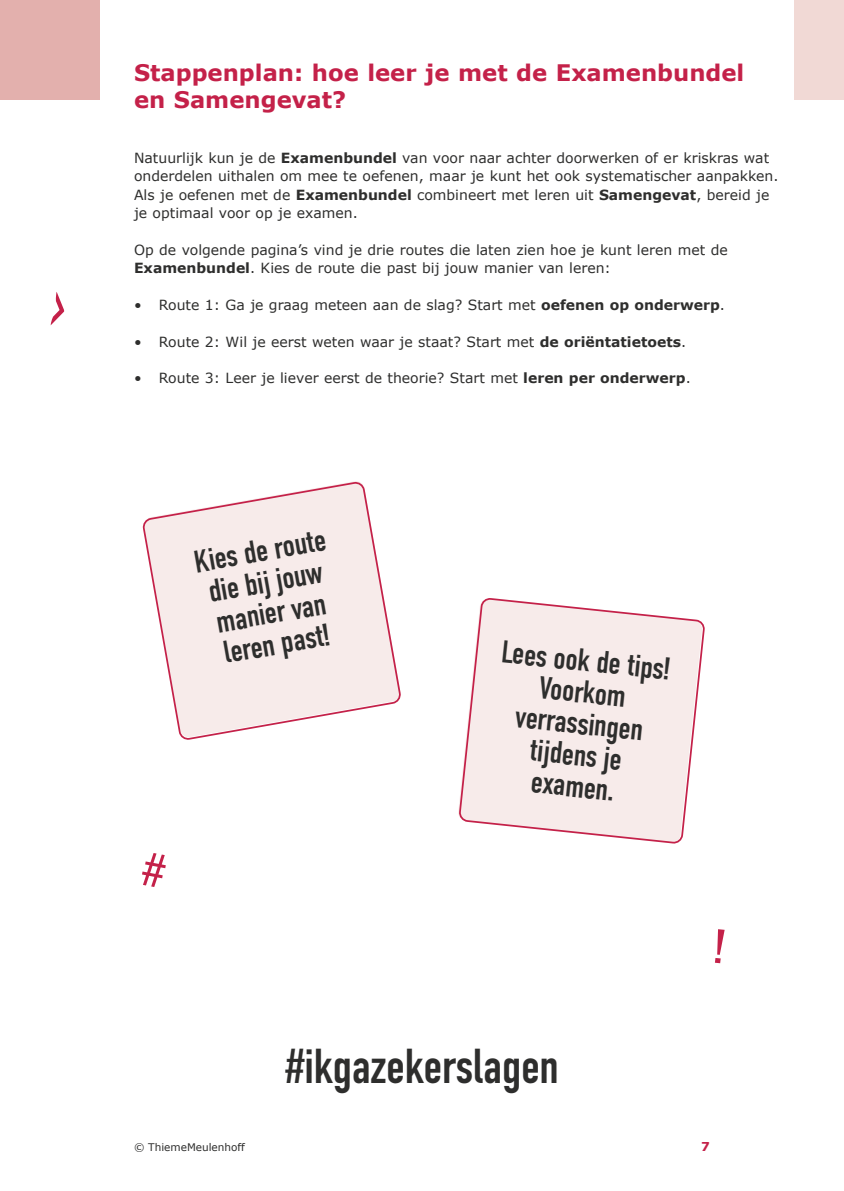
<style>
.page{position:relative;width:844px;height:1191px;background:#fff}
.page>*{position:absolute;margin:0;border:0;box-sizing:border-box;transform-origin:0 0}
.t1{font:49px "DIN Condensed";letter-spacing:-.02em;color:#2e2e2d}
.t2{font:31.5px/31.5px "DIN Condensed";color:#2e2e2d}
.t3{font:700 22.75px/26.2px "Verdana";color:#c42149}
.t4{font:14px/18.4px "Verdana";color:#2e2e2d}
.t5{font:700 12.25px "Verdana";color:#c42149}
.t6{font:10.5px "Verdana";color:#2e2e2d}
.s1{font-weight:700}
</style>
<div class="page">
<svg style="left:142px;top:853px;width:24px;height:34px"></svg>
<svg style="left:50px;top:292px;width:14px;height:34px"></svg>
<svg style="left:143px;top:482px;width:257px;height:257px"></svg>
<svg style="left:715px;top:929px;width:9px;height:34px"></svg>
<svg style="left:458px;top:598px;width:247px;height:246px"></svg>
<div style="left:0;top:0;width:99px;height:99px;background:#e3b0ad"></div>
<div style="left:794px;top:0;width:49px;height:99px;background:#f1d9d5"></div>
<h3 class="t3" style="left:134px;top:60px;width:611px">Stappenplan: hoe leer je met de Examenbundel en Samengevat?</h3>
<p class="t4" style="left:134px;top:149px;width:646px">Natuurlijk kun je de <span class="s1">Examenbundel</span> van voor naar achter doorwerken of er kriskras wat onderdelen uithalen om mee te oefenen, maar je kunt het ook systematischer aanpakken.<br>Als je oefenen met de <span class="s1">Examenbundel</span> combineert met leren uit <span class="s1">Samengevat</span>, bereid je je optimaal voor op je examen.</p>
<p class="t4" style="left:134px;top:241px;width:595px">Op de volgende pagina’s vind je drie routes die laten zien hoe je kunt leren met de<br><span class="s1">Examenbundel</span>. Kies de route die past bij jouw manier van leren:</p>
<p class="t4" style="left:134px;top:296px;width:592px">• Route 1: Ga je graag meteen aan de slag? Start met <span class="s1">oefenen op onderwerp</span>.</p>
<p class="t4" style="left:134px;top:332px;width:553px">• Route 2: Wil je eerst weten waar je staat? Start met <span class="s1">de oriëntatietoets</span>.</p>
<p class="t4" style="left:134px;top:369px;width:558px">• Route 3: Leer je liever eerst de theorie? Start met <span class="s1">leren per onderwerp</span>.</p>
<h2 class="t2" style="left:192px;top:547px;width:135px;rotate:-10deg">Kies de route die bij jouw manier van leren past!</h2>
<h2 class="t2" style="left:503px;top:636px;width:171px;text-align:center;rotate:6deg">Lees ook de tips!<br>Voorkom verrassingen<br>tij dens je examen.</h2>
<h1 class="t1" style="left:284px;top:1039px;width:276px">#ikgazekerslagen</h1>
<p class="t6" style="left:134px;top:1140px;width:112px">© ThiemeMeulenhoff</p>
<p class="t5" style="left:701px;top:1138px;width:10px">7</p>
</div>
